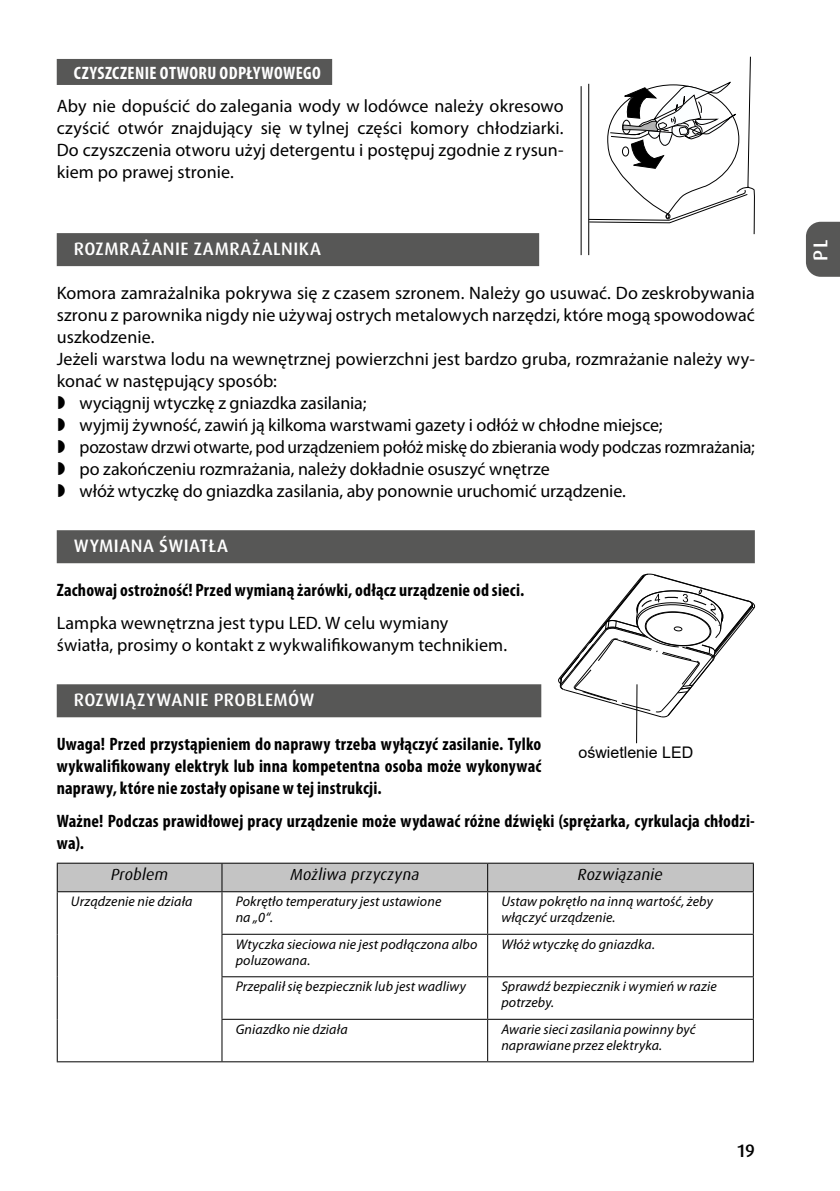
<style>
.page{position:relative;width:840px;height:1191px;background:#fff}
.page>*{position:absolute;margin:0;border:0;box-sizing:border-box;transform-origin:0 0}
.t1{font:500 20px "Dax Pro";color:#fff}
.t2{font:18px/22px "Myriad Pro";color:#000;text-align:justify}
.t3{font:700 condensed 18px/22px "Myriad Pro";letter-spacing:.01em;color:#000;text-align:justify}
.t4{font:500 18px "Dax Pro";letter-spacing:.03em;color:#fff}
.t5{font:700 condensed 18px "Myriad Pro";letter-spacing:.025em;color:#fff}
.t6{font:500 18px "Dax Pro";color:#000}
.t7{font:italic 16px "Dax Pro";letter-spacing:.01em;color:#000}
.t8{font:16px "Arial";color:#000}
.t9{font:italic 14px/16px "Myriad Pro";letter-spacing:.01em;color:#000}
</style>
<div class="page">
<svg style="left:806px;top:222px;width:33px;height:55px;background:#5f5f5e"></svg>
<div style="left:57px;top:59px;width:275px;height:26px;background:#575756"></div>
<div style="left:57px;top:233px;width:482px;height:33px;background:#575756"></div>
<div style="left:57px;top:530px;width:697px;height:33px;background:#575756"></div>
<div style="left:57px;top:684px;width:484px;height:33px;background:#575756"></div>
<hr style="left:57px;top:862px;width:165px;height:1px;background:#000">
<hr style="left:222px;top:862px;width:265px;height:1px;background:#000">
<hr style="left:487px;top:862px;width:266px;height:1px;background:#000">
<hr style="left:57px;top:891px;width:165px;height:1px;background:#000">
<hr style="left:222px;top:891px;width:265px;height:1px;background:#000">
<hr style="left:221px;top:892px;width:1px;height:41px;background:#000">
<hr style="left:487px;top:891px;width:266px;height:1px;background:#000">
<hr style="left:487px;top:892px;width:1px;height:41px;background:#000">
<hr style="left:752px;top:892px;width:1px;height:41px;background:#000">
<hr style="left:221px;top:933px;width:266px;height:1px;background:#000">
<hr style="left:221px;top:934px;width:1px;height:42px;background:#000">
<hr style="left:487px;top:933px;width:266px;height:1px;background:#000">
<hr style="left:487px;top:934px;width:1px;height:42px;background:#000">
<hr style="left:752px;top:934px;width:1px;height:42px;background:#000">
<hr style="left:221px;top:976px;width:266px;height:1px;background:#000">
<hr style="left:221px;top:977px;width:1px;height:41px;background:#000">
<hr style="left:487px;top:976px;width:266px;height:1px;background:#000">
<hr style="left:487px;top:977px;width:1px;height:41px;background:#000">
<hr style="left:752px;top:977px;width:1px;height:41px;background:#000">
<hr style="left:221px;top:1018px;width:266px;height:1px;background:#000">
<hr style="left:221px;top:1019px;width:1px;height:42px;background:#000">
<hr style="left:487px;top:1018px;width:266px;height:1px;background:#000">
<hr style="left:487px;top:1019px;width:1px;height:42px;background:#000">
<hr style="left:752px;top:1019px;width:1px;height:42px;background:#000">
<hr style="left:57px;top:1061px;width:165px;height:1px;background:#000">
<hr style="left:222px;top:1061px;width:265px;height:1px;background:#000">
<hr style="left:487px;top:1061px;width:266px;height:1px;background:#000">
<div style="left:57px;top:863px;width:696px;height:28px;background:#c4c4c4"></div>
<hr style="left:57px;top:892px;width:1px;height:42px;background:#000">
<hr style="left:57px;top:934px;width:1px;height:42px;background:#000">
<hr style="left:57px;top:976px;width:1px;height:43px;background:#000">
<hr style="left:57px;top:1019px;width:1px;height:42px;background:#000">
<hr style="left:588px;top:84px;width:1px;height:171px;background:#000">
<hr style="left:580px;top:86px;width:1px;height:169px;background:#000">
<svg style="left:588px;top:57px;width:166px;height:178px"></svg>
<hr style="left:636px;top:684px;width:1px;height:59px;background:#000">
<svg style="left:558px;top:573px;width:196px;height:144px"></svg>
<p class="t5" style="left:74px;top:63px;width:248px">CZYSZCZENIE OTWORU ODPŁYWOWEGO</p>
<p class="t2" style="left:57px;top:95px;width:508px">Aby nie dopuścić do zalegania wody w lodówce należy okresowo czyścić otwór znajdujący się w tylnej części komory chłodziarki.<br>Do czyszczenia otworu użyj detergentu i postępuj zgodnie z rysun&shy;kiem po prawej stronie.</p>
<p class="t4" style="left:74px;top:237px;width:248px">ROZMRAŻANIE ZAMRAŻALNIKA</p>
<p class="t2" style="left:57px;top:282px;width:699px">Komora zamrażalnika pokrywa się z czasem szronem. Należy go usuwać. Do zeskrobywania</p>
<p class="t2" style="left:57px;top:304px;width:699px">szronu z parownika nigdy nie używaj ostrych metalowych narzędzi, które mogą spowodować</p>
<p class="t2" style="left:57px;top:326px;width:99px">uszkodzenie.</p>
<p class="t2" style="left:57px;top:348px;width:699px">Jeżeli warstwa lodu na wewnętrznej powierzchni jest bardzo gruba, rozmrażanie należy wy-</p>
<p class="t2" style="left:57px;top:370px;width:221px">konać w następujący sposób:</p>
<p class="t2" style="left:79px;top:392px;width:288px">wyciągnij wtyczkę z gniazdka zasilania;</p>
<p class="t2" style="left:79px;top:414px;width:584px">wyjmij żywność, zawiń ją kilkoma warstwami gazety i odłóż w chłodne miejsce;</p>
<p class="t2" style="left:79px;top:436px;width:676px">pozostaw drzwi otwarte, pod urządzeniem połóż miskę do zbierania wody podczas rozmrażania;</p>
<p class="t2" style="left:79px;top:458px;width:471px">po zakończeniu rozmrażania, należy dokładnie osuszyć wnętrze</p>
<p class="t2" style="left:79px;top:480px;width:547px">włóż wtyczkę do gniazdka zasilania, aby ponownie uruchomić urządzenie.</p>
<p class="t4" style="left:74px;top:534px;width:155px">WYMIANA ŚWIATŁA</p>
<p class="t3" style="left:57px;top:579px;width:469px">Zachowaj ostrożność! Przed wymianą żarówki, odłącz urządzenie od sieci.</p>
<p class="t2" style="left:57px;top:612px;width:451px">Lampka wewnętrzna jest typu LED. W celu wymiany światła, prosimy o kontakt z wykwalifikowanym technikiem.</p>
<p class="t4" style="left:74px;top:688px;width:242px">ROZWIĄZYWANIE PROBLEMÓW</p>
<p class="t3" style="left:57px;top:733px;width:486px">Uwaga! Przed przystąpieniem do naprawy trzeba wyłączyć zasilanie. Tylko wykwalifikowany elektryk lub inna kompetentna osoba może wykonywać naprawy, które nie zostały opisane w tej instrukcji.</p>
<p class="t3" style="left:57px;top:810px;width:699px">Ważne! Podczas prawidłowej pracy urządzenie może wydawać różne dźwięki (sprężarka, cyrkulacja chłodzi&shy;wa).</p>
<p class="t7" style="left:111px;top:864px;width:59px">Problem</p>
<p class="t7" style="left:290px;top:864px;width:130px">Możliwa przyczyna</p>
<p class="t7" style="left:577px;top:864px;width:86px">Rozwiązanie</p>
<p class="t9" style="left:71px;top:894px;width:123px">Urządzenie nie działa</p>
<p class="t9" style="left:235px;top:894px;width:207px">Pokrętło temperatury jest ustawione na „0“.</p>
<p class="t9" style="left:501px;top:894px;width:213px">Ustaw pokrętło na inną wartość, żeby włączyć urządzenie.</p>
<p class="t9" style="left:235px;top:936px;width:243px">Wtyczka sieciowa nie jest podłączona albo poluzowana.</p>
<p class="t9" style="left:501px;top:936px;width:155px">Włóż wtyczkę do gniazdka.</p>
<p class="t9" style="left:235px;top:979px;width:232px">Przepalił się bezpiecznik lub jest wadliwy</p>
<p class="t9" style="left:501px;top:979px;width:217px">Sprawdź bezpiecznik i wymień w razie potrzeby.</p>
<p class="t9" style="left:235px;top:1021px;width:113px">Gniazdko nie działa</p>
<p class="t9" style="left:501px;top:1021px;width:196px">Awarie sieci zasilania powinny być naprawiane przez elektryka.</p>
<p class="t8" style="left:578px;top:741px;width:116px">oświetlenie LED</p>
<p class="t6" style="left:737px;top:1139px;width:19px">19</p>
<p class="t1" style="left:807px;top:261px;width:23px;rotate:-90deg">PL</p>
</div>
